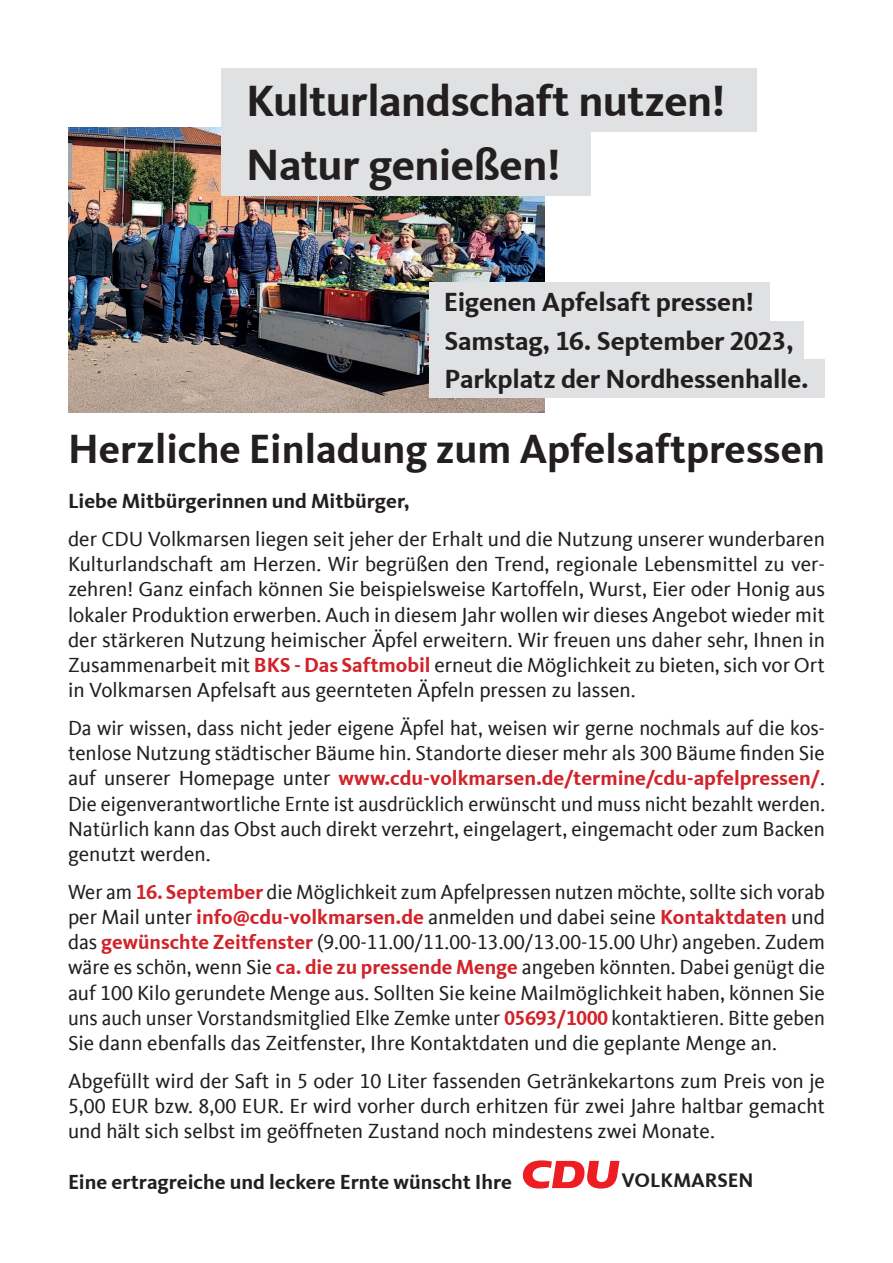
<style>
.page{position:relative;width:893px;height:1263px;background:#fff}
.page>*{position:absolute;margin:0;border:0;box-sizing:border-box;transform-origin:0 0}
.t1{font:700 45px "CDU Kievit Tab";letter-spacing:-.015em;color:#231f20}
.t2{font:700 42px "CDU Kievit Tab";color:#231f20}
.t3{font:700 27px/38.2px "CDU Kievit Tab";letter-spacing:-.005em;color:#231f20}
.t4{font:21px/25.2px "CDU Kievit Tab";color:#231f20;text-align:justify}
.t5{font:700 21px "CDU Kievit Tab";color:#231f20}
.t6{font:700 20.25px "CDU Kievit Tab";color:#231f20}
.s1{font-weight:700;color:#d1232a}
</style>
<div class="page">
<svg style="left:523px;top:1160px;width:96px;height:28px"></svg>
<img style="left:68px;top:128px;width:476px;height:284px">
<div style="left:221px;top:132px;width:370px;height:64px;background:#e0e1e3"></div>
<div style="left:221px;top:68px;width:536px;height:64px;background:#e0e1e3"></div>
<div style="left:429px;top:321px;width:375px;height:38px;background:#e0e1e3"></div>
<div style="left:429px;top:359px;width:396px;height:39px;background:#e0e1e3"></div>
<div style="left:429px;top:283px;width:341px;height:38px;background:#e0e1e3"></div>
<h1 class="t1" style="left:246px;top:74px;width:481px">Kulturlandschaft nutzen!</h1>
<h1 class="t1" style="left:246px;top:138px;width:316px">Natur genießen!</h1>
<p class="t3" style="left:444px;top:283px;width:312px">Eigenen Apfelsaft pressen!</p>
<p class="t3" style="left:444px;top:322px;width:366px">Samstag, 16. September 2023,<br>Parkplatz der Nordhessenhalle.</p>
<h2 class="t2" style="left:68px;top:424px;width:758px">Herzliche Einladung zum Apfelsaftpressen</h2>
<p class="t5" style="left:68px;top:489px;width:343px">Liebe Mitbürgerinnen und Mitbürger,</p>
<p class="t4" style="left:68px;top:526px;width:758px">der CDU Volkmarsen liegen seit jeher der Erhalt und die Nutzung unserer wunderbaren Kulturlandschaft am Herzen. Wir begrüßen den Trend, regionale Lebensmittel zu ver&shy;zehren! Ganz einfach können Sie beispielsweise Kartoffeln, Wurst, Eier oder Honig aus lokaler Produktion erwerben. Auch in diesem Jahr wollen wir dieses Angebot wieder mit der stärkeren Nutzung heimischer Äpfel erweitern. Wir freuen uns daher sehr, Ihnen in Zusammenarbeit mit <span class="s1">BKS - Das Saftmobil</span> erneut die Möglichkeit zu bieten, sich vor Ort in Volkmarsen Apfelsaft aus geernteten Äpfeln pressen zu lassen.</p>
<p class="t4" style="left:68px;top:715px;width:758px">Da wir wissen, dass nicht jeder eigene Äpfel hat, weisen wir gerne nochmals auf die kos&shy;tenlose Nutzung städtischer Bäume hin. Standorte dieser mehr als 300 Bäume finden Sie auf unserer Homepage unter <span class="s1">www.cdu-volkmarsen.de/termine/cdu-apfelpressen/</span>.<br>Die eigenverantwortliche Ernte ist ausdrücklich erwünscht und muss nicht bezahlt werden.<br>Natürlich kann das Obst auch direkt verzehrt, eingelagert, eingemacht oder zum Backen genutzt werden.</p>
<p class="t4" style="left:68px;top:879px;width:758px">Wer am <span class="s1">16. September</span> die Möglichkeit zum Apfelpressen nutzen möchte, sollte sich vorab per Mail unter <span class="s1">info@cdu-volkmarsen.de</span> anmelden und dabei seine <span class="s1">Kontaktdaten</span> und das <span class="s1">gewünschte Zeitfenster</span> (9.00-11.00/11.00-13.00/13.00-15.00 Uhr) angeben. Zudem wäre es schön, wenn Sie <span class="s1">ca. die zu pressende Menge</span> angeben könnten. Dabei genügt die auf 100 Kilo gerundete Menge aus. Sollten Sie keine Mailmöglichkeit haben, können Sie uns auch unser Vorstandsmitglied Elke Zemke unter <span class="s1">05693/1000</span> kontaktieren. Bitte geben Sie dann ebenfalls das Zeitfenster, Ihre Kontaktdaten und die geplante Menge an.</p>
<p class="t4" style="left:68px;top:1068px;width:758px">Abgefüllt wird der Saft in 5 oder 10 Liter fassenden Getränkekartons zum Preis von je 5,00 EUR bzw. 8,00 EUR. Er wird vorher durch erhitzen für zwei Jahre haltbar gemacht und hält sich selbst im geöffneten Zustand noch mindestens zwei Monate.</p>
<p class="t5" style="left:68px;top:1169px;width:446px">Eine ertragreiche und leckere Ernte wünscht Ihre</p>
<p class="t6" style="left:622px;top:1169px;width:133px">VOLKMARSEN</p>
</div>
